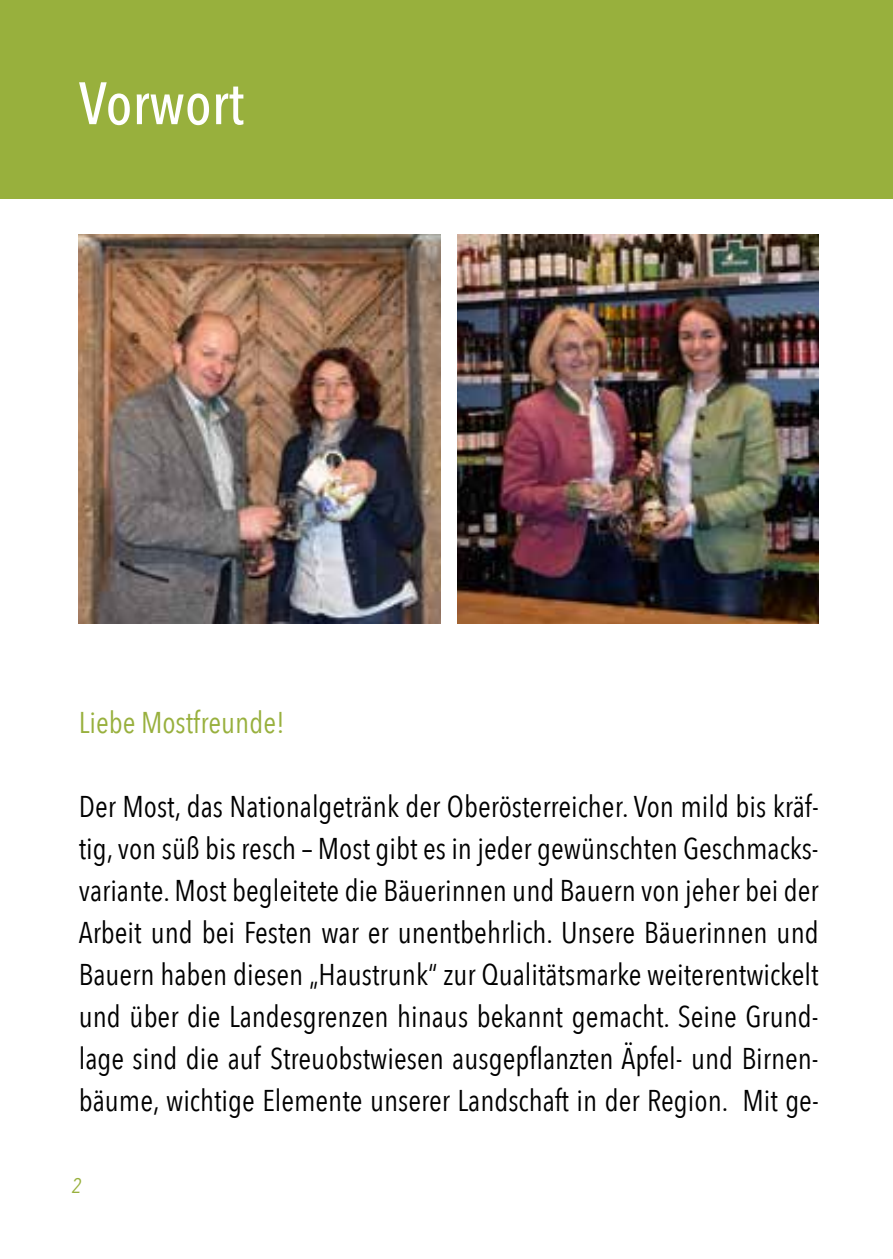
<style>
.page{position:relative;width:893px;height:1259px;background:#fff}
.page>*{position:absolute;margin:0;border:0;box-sizing:border-box;transform-origin:0 0}
.t1{font:500 59.1px "Avenir Next Condensed";color:#fff}
.t2{font:30px/42px "Avenir Next Condensed";color:#000;text-align:justify}
.t3{font:30px "Avenir Next Condensed";color:#98b03d}
.t4{font:italic 21px "Avenir Next Condensed";color:#98b03d}
</style>
<div class="page">
<div style="left:0;top:0;width:893px;height:199px;background:#98b03d"></div>
<img style="left:79px;top:234px;width:361px;height:390px">
<img style="left:457px;top:234px;width:362px;height:390px">
<h1 class="t1" style="left:79px;top:68px;width:167px">Vorwort</h1>
<p class="t3" style="left:79px;top:696px;width:208px">Liebe Mostfreunde!</p>
<p class="t2" style="left:79px;top:784px;width:741px">Der Most, das Nationalgetränk der Oberösterreicher. Von mild bis kräf&shy;tig, von süß bis resch – Most gibt es in jeder gewünschten Geschmacks&shy;variante. Most begleitete die Bäuerinnen und Bauern von jeher bei der Arbeit und bei Festen war er unentbehrlich. Unsere Bäuerinnen und Bauern haben diesen „Haustrunk“ zur Qualitätsmarke weiterentwickelt und über die Landesgrenzen hinaus bekannt gemacht. Seine Grund&shy;lage sind die auf Streuobstwiesen ausgepflanzten Äpfel- und Birnen&shy;bäume, wichtige Elemente unserer Landschaft in der Region. Mit ge-</p>
<p class="t4" style="left:72px;top:1173px;width:11px">2</p>
</div>
